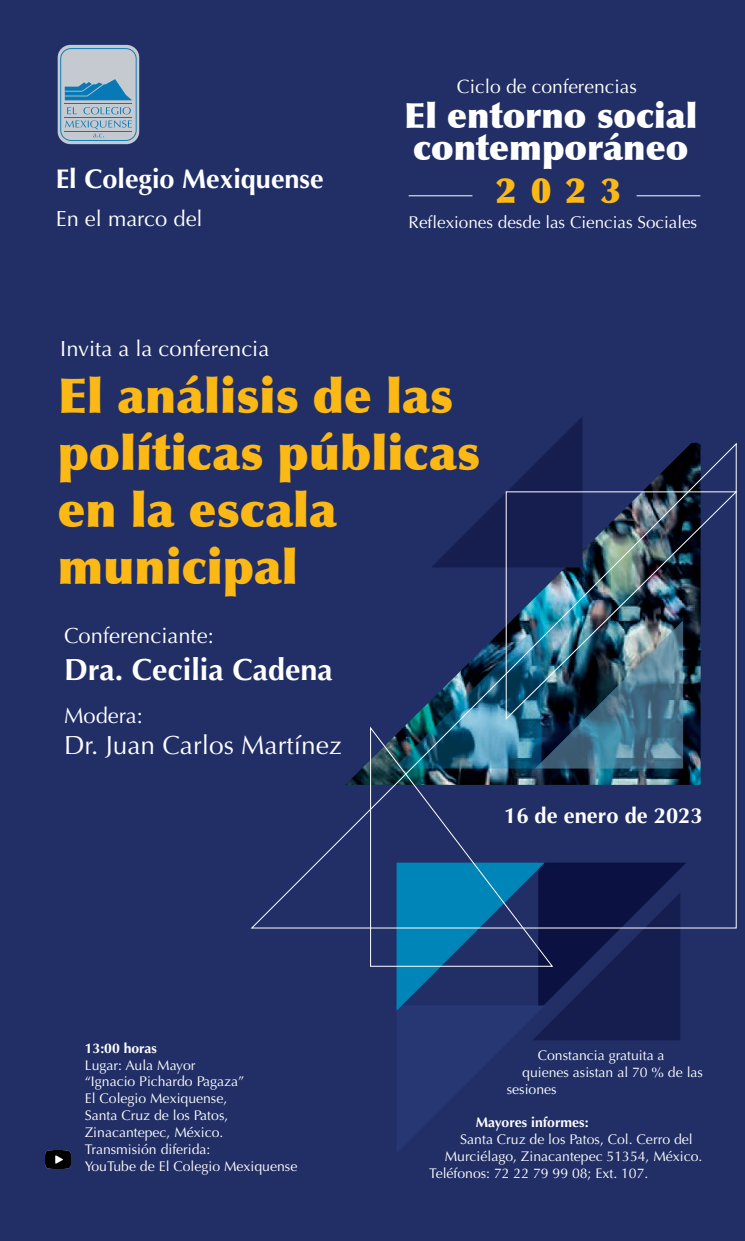
<style>
.page{position:relative;width:745px;height:1241px;background:#fff}
.page>*{position:absolute;margin:0;border:0;box-sizing:border-box;transform-origin:0 0}
.t1{font:900 48.21px/57px "Optima";color:#fcb814}
.t2{font:900 35px "Optima";color:#fcb814}
.t3{font:900 34.74px/31.6px "Optima";color:#fff}
.t4{font:700 30.62px "Optima";color:#fff}
.t5{font:700 27.04px "Optima";color:#fff}
.t6{font:26.25px "Optima";color:#fff}
.t7{font:21.88px "Optima";color:#fff}
.t8{font:700 21.88px "Optima";color:#fff}
.t9{font:19.25px "Optima";color:#fff}
.t10{font:17.06px "Optima";color:#fff}
.t11{font:14px/16.8px "Optima";color:#fff}
.t12{font:700 14px "Optima";color:#fff}
</style>
<div class="page">
<div style="left:1px;top:0;width:743px;height:1240px;background:#212f66"></div>
<svg style="left:557px;top:417px;width:25px;height:25px"></svg>
<svg style="left:396px;top:928px;width:290px;height:224px"></svg>
<svg style="left:251px;top:442px;width:486px;height:486px"></svg>
<img style="left:504px;top:491px;width:233px;height:229px">
<svg style="left:369px;top:725px;width:184px;height:242px"></svg>
<div style="left:58px;top:45px;width:81px;height:99px;background:#c5c9d0;border-radius:13px"></div>
<svg style="left:60px;top:48px;width:76px;height:93px"></svg>
<hr style="left:408px;top:195px;width:64px;height:1px;background:#fff">
<hr style="left:636px;top:195px;width:64px;height:1px;background:#fff">
<img style="left:45px;top:1150px;width:25px;height:18px">
<h3 class="t5" style="left:56px;top:163px;width:269px">El Colegio Mexiquense</h3>
<h3 class="t7" style="left:56px;top:206px;width:148px">En el marco del</h3>
<h3 class="t7" style="left:60px;top:335px;width:210px">Invita a la conferencia</h3>
<h3 class="t9" style="left:456px;top:76px;width:181px">Ciclo de conferencias</h3>
<h3 class="t3" style="left:404px;top:100px;width:294px">El entorno social contemporáneo</h3>
<h2 class="t2" style="left:495px;top:170px;width:127px">2023</h2>
<p class="t10" style="left:408px;top:212px;width:290px">Reflexiones desde las Ciencias Sociales</p>
<h1 class="t1" style="left:58px;top:368px;width:423px">El análisis de las políticas públicas en la escala municipal</h1>
<h3 class="t7" style="left:64px;top:622px;width:151px">Conferenciante:</h3>
<h3 class="t4" style="left:64px;top:651px;width:270px">Dra. Cecilia Cadena</h3>
<h3 class="t7" style="left:64px;top:702px;width:80px">Modera:</h3>
<h3 class="t6" style="left:64px;top:730px;width:279px">Dr. Juan Carlos Martínez</h3>
<p class="t12" style="left:85px;top:1039px;width:74px">13:00 horas</p>
<p class="t11" style="left:85px;top:1056px;width:214px">Lugar: Aula Mayor<br>“Ignacio Pichardo Pagaza”<br>El Colegio Mexiquense,<br>Santa Cruz de los Patos,<br>Zinacantepec, México.<br>Transmisión diferida:<br>YouTube de El Colegio Mexiquense</p>
<h3 class="t8" style="left:504px;top:802px;width:200px">16 de enero de 2023</h3>
<p class="t11" style="left:537px;top:1046px;width:128px">Constancia gratuita a</p>
<p class="t11" style="left:522px;top:1063px;width:182px">quienes asistan al 70 % de las</p>
<p class="t11" style="left:506px;top:1080px;width:51px">sesiones</p>
<p class="t12" style="left:475px;top:1114px;width:114px">Mayores informes:</p>
<p class="t11" style="left:460px;top:1130px;width:234px">Santa Cruz de los Patos, Col. Cerro del</p>
<p class="t11" style="left:444px;top:1147px;width:259px">Murciélago, Zinacantepec 51354, México.</p>
<p class="t11" style="left:429px;top:1164px;width:220px">Teléfonos: 72 22 79 99 08; Ext. 107.</p>
</div>
